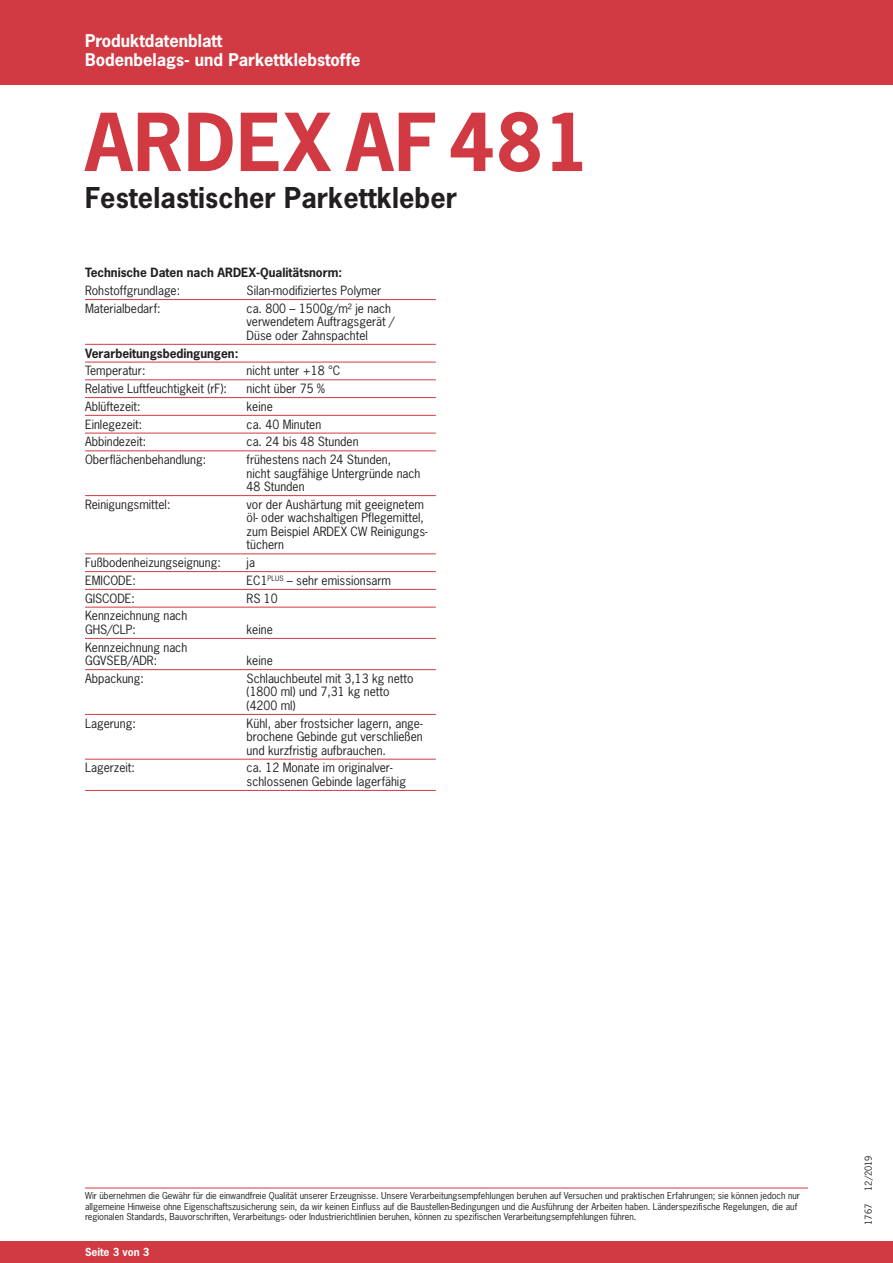
<style>
.page{position:relative;width:893px;height:1263px;background:#fff}
.page>*{position:absolute;margin:0;border:0;box-sizing:border-box;transform-origin:0 0}
.t1{font:700 75px "News Gothic Std";letter-spacing:.015em;color:#d13a42}
.t2{font:700 27px "News Gothic Std";letter-spacing:.005em;color:#231f20}
.t3{font:700 16.5px/19.5px "News Gothic Std";color:#fff}
.t4{font:12px/13.5px "News Gothic Std";color:#231f20}
.t5{font:700 12px "News Gothic Std";color:#231f20}
.t6{font:700 10.5px "News Gothic Std";color:#fff}
.t7{font:9px/10.5px "News Gothic Std";color:#231f20}
</style>
<div class="page">
<div style="left:0;top:0;width:893px;height:85px;background:#d13a42"></div>
<div style="left:0;top:1242px;width:893px;height:21px;background:#d13a42"></div>
<hr style="left:85px;top:299px;width:351px;height:1px;background:#d13a42">
<hr style="left:85px;top:344px;width:351px;height:1px;background:#d13a42">
<hr style="left:85px;top:362px;width:351px;height:1px;background:#d13a42">
<hr style="left:85px;top:379px;width:351px;height:1px;background:#d13a42">
<hr style="left:85px;top:397px;width:351px;height:1px;background:#d13a42">
<hr style="left:85px;top:415px;width:351px;height:1px;background:#d13a42">
<hr style="left:85px;top:433px;width:351px;height:1px;background:#d13a42">
<hr style="left:85px;top:450px;width:351px;height:1px;background:#d13a42">
<hr style="left:85px;top:495px;width:351px;height:1px;background:#d13a42">
<hr style="left:85px;top:553px;width:351px;height:1px;background:#d13a42">
<hr style="left:85px;top:571px;width:351px;height:1px;background:#d13a42">
<hr style="left:85px;top:589px;width:351px;height:1px;background:#d13a42">
<hr style="left:85px;top:607px;width:351px;height:1px;background:#d13a42">
<hr style="left:85px;top:638px;width:351px;height:1px;background:#d13a42">
<hr style="left:85px;top:669px;width:351px;height:1px;background:#d13a42">
<hr style="left:85px;top:714px;width:351px;height:1px;background:#d13a42">
<hr style="left:85px;top:759px;width:351px;height:1px;background:#d13a42">
<hr style="left:85px;top:790px;width:351px;height:1px;background:#d13a42">
<hr style="left:85px;top:1188px;width:723px;height:1px;background:#d13a42">
<h3 class="t3" style="left:85px;top:31px;width:277px">Produktdatenblatt<br>Bodenbelags- und Parkettklebstoffe</h3>
<h1 class="t1" style="left:85px;top:93px;width:507px">ARDEX AF481</h1>
<h2 class="t2" style="left:85px;top:180px;width:373px">Festelastischer Parkettkleber</h2>
<p class="t5" style="left:85px;top:265px;width:259px">Technische Daten nach ARDEX-Qualitätsnorm:</p>
<p class="t4" style="left:85px;top:284px;width:97px">Rohstoffgrundlage:</p>
<p class="t4" style="left:247px;top:284px;width:136px">Silan-modifiziertes Polymer</p>
<p class="t4" style="left:85px;top:301px;width:77px">Materialbedarf:</p>
<p class="t4" style="left:247px;top:301px;width:149px">ca. 800 – 1500g/m² je nach verwendetem Auftragsgerät /<br>Düse oder Zahnspachtel</p>
<p class="t5" style="left:85px;top:345px;width:155px">Verarbeitungsbedingungen:</p>
<p class="t4" style="left:85px;top:364px;width:62px">Temperatur:</p>
<p class="t4" style="left:247px;top:364px;width:95px">nicht unter +18 °C</p>
<p class="t4" style="left:85px;top:382px;width:143px">Relative Luftfeuchtigkeit (rF):</p>
<p class="t4" style="left:247px;top:382px;width:80px">nicht über 75 %</p>
<p class="t4" style="left:85px;top:399px;width:57px">Ablüftezeit:</p>
<p class="t4" style="left:247px;top:399px;width:28px">keine</p>
<p class="t4" style="left:85px;top:417px;width:59px">Einlegezeit:</p>
<p class="t4" style="left:247px;top:417px;width:76px">ca. 40 Minuten</p>
<p class="t4" style="left:85px;top:435px;width:63px">Abbindezeit:</p>
<p class="t4" style="left:247px;top:435px;width:113px">ca. 24 bis 48 Stunden</p>
<p class="t4" style="left:85px;top:453px;width:123px">Oberflächenbehandlung:</p>
<p class="t4" style="left:247px;top:453px;width:175px">frühestens nach 24 Stunden,<br>nicht saugfähige Untergründe nach<br>48 Stunden</p>
<p class="t4" style="left:85px;top:497px;width:87px">Reinigungsmittel:</p>
<p class="t4" style="left:247px;top:497px;width:182px">vor der Aushärtung mit geeignetem öl- oder wachshaltigen Pflegemittel, zum Beispiel ARDEX CW Reinigungs&shy;tüchern</p>
<p class="t4" style="left:85px;top:556px;width:137px">Fußbodenheizungseignung:</p>
<p class="t4" style="left:247px;top:556px;width:10px">ja</p>
<p class="t4" style="left:85px;top:573px;width:52px">EMICODE:</p>
<p class="t4" style="left:247px;top:573px;width:146px">EC1<sup>PLUS</sup> – sehr emissionsarm</p>
<p class="t4" style="left:85px;top:591px;width:52px">GISCODE:</p>
<p class="t4" style="left:247px;top:591px;width:33px">RS 10</p>
<p class="t4" style="left:85px;top:609px;width:104px">Kennzeichnung nach<br>GHS/CLP:</p>
<p class="t4" style="left:247px;top:622px;width:28px">keine</p>
<p class="t4" style="left:85px;top:640px;width:104px">Kennzeichnung nach<br>GGVSEB/ADR:</p>
<p class="t4" style="left:247px;top:654px;width:28px">keine</p>
<p class="t4" style="left:85px;top:671px;width:60px">Abpackung:</p>
<p class="t4" style="left:247px;top:671px;width:168px">Schlauchbeutel mit 3,13 kg netto (1800 ml) und 7,31 kg netto (4200 ml)</p>
<p class="t4" style="left:85px;top:716px;width:52px">Lagerung:</p>
<p class="t4" style="left:247px;top:716px;width:178px;text-align:justify">Kühl, aber frostsicher lagern, ange&shy;brochene Gebinde gut verschließen und kurzfristig aufbrauchen.</p>
<p class="t4" style="left:85px;top:761px;width:51px">Lagerzeit:</p>
<p class="t4" style="left:247px;top:761px;width:161px">ca. 12 Monate im originalver&shy;schlossenen Gebinde lagerfähig</p>
<p class="t7" style="left:85px;top:1191px;width:716px">Wir übernehmen die Gewähr für die einwandfreie Qualität unserer Erzeugnisse. Unsere Verarbeitungsempfehlungen beruhen auf Versuchen und praktischen Erfahrungen; sie können jedoch nur allgemeine Hinweise ohne Eigenschaftszusicherung sein, da wir keinen Einfluss auf die Baustellen-Bedingungen und die Ausführung der Arbeiten haben. Länderspezifische Regelungen, die auf regionalen Standards, Bauvorschriften, Verarbeitungs- oder Industrierichtlinien beruhen, können zu spezifischen Verarbeitungsempfehlungen führen.</p>
<p class="t6" style="left:85px;top:1245px;width:66px">Seite 3 von 3</p>
<p class="t7" style="left:863px;top:1191px;width:37px;rotate:-90deg">12/2019</p>
<p class="t7" style="left:863px;top:1225px;width:22px;rotate:-90deg">1767</p>
</div>
